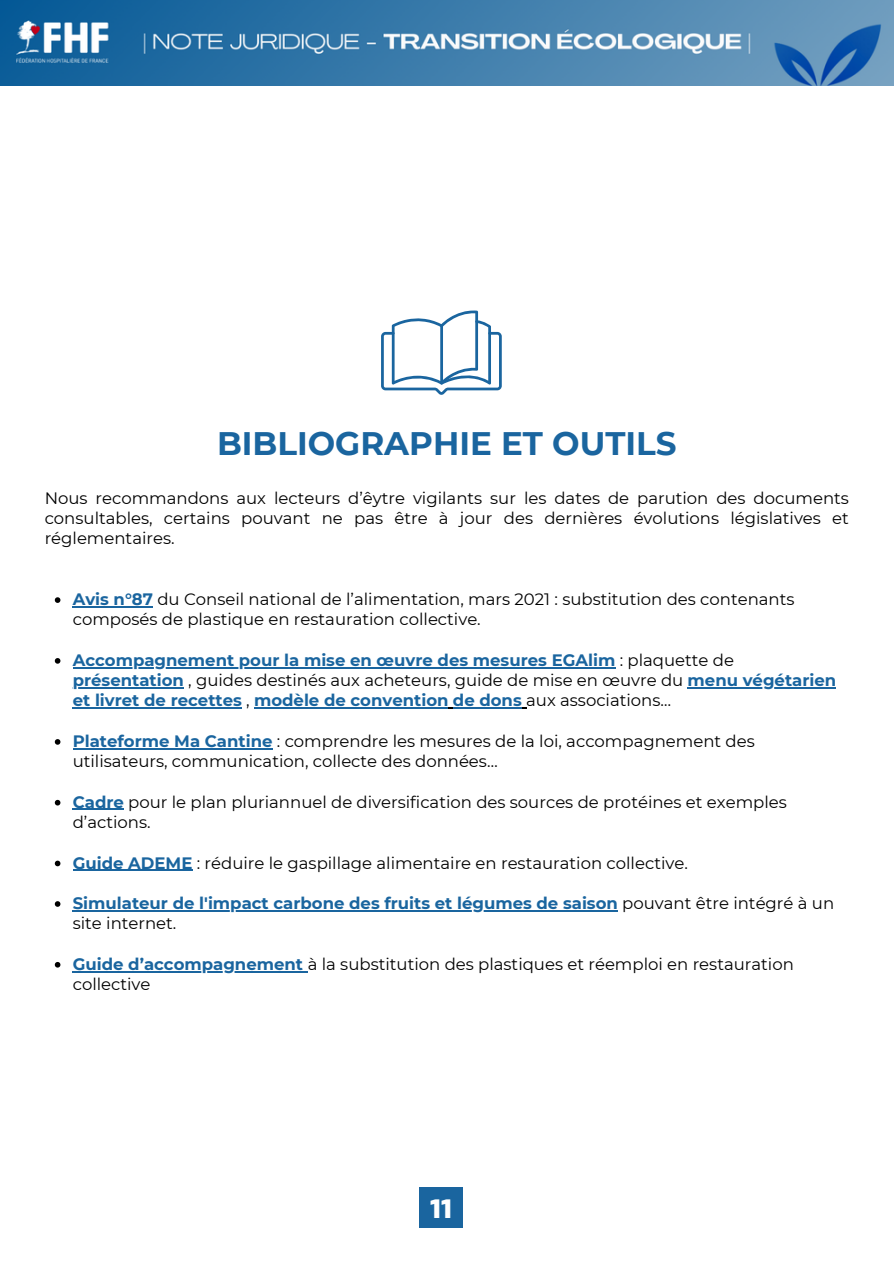
<style>
.page{position:relative;width:894px;height:1264px;background:#fff}
.page>*{position:absolute;margin:0;border:0;box-sizing:border-box;transform-origin:0 0}
.t1{font:700 32.55px "Montserrat";color:#1a659f}
.t2{font:700 27.6px "Thicker";color:#fff}
.t3{font:16.5px/20.2px "Montserrat";color:#000}
.t4{font:700 16.5px "Montserrat";color:#1a659f}
.s1{font-weight:700;color:#1a659f}
.s2{font-weight:400;color:#000}
</style>
<div class="page">
<svg style="left:55px;top:597px;width:5px;height:6px"></svg>
<hr style="left:73px;top:606px;width:80px;height:1px;background:#1a659f">
<svg style="left:55px;top:658px;width:5px;height:5px"></svg>
<hr style="left:73px;top:667px;width:542px;height:1px;background:#1a659f">
<hr style="left:73px;top:687px;width:111px;height:1px;background:#1a659f">
<hr style="left:687px;top:687px;width:149px;height:1px;background:#1a659f">
<hr style="left:73px;top:707px;width:169px;height:1px;background:#1a659f">
<hr style="left:254px;top:707px;width:194px;height:1px;background:#1a659f">
<hr style="left:453px;top:707px;width:68px;height:1px;background:#1a659f">
<svg style="left:55px;top:739px;width:5px;height:5px"></svg>
<hr style="left:73px;top:748px;width:199px;height:1px;background:#1a659f">
<svg style="left:55px;top:799px;width:5px;height:6px"></svg>
<hr style="left:73px;top:808px;width:51px;height:2px;background:#1a659f">
<svg style="left:55px;top:860px;width:5px;height:6px"></svg>
<hr style="left:73px;top:869px;width:119px;height:1px;background:#1a659f">
<svg style="left:55px;top:901px;width:5px;height:5px"></svg>
<hr style="left:73px;top:910px;width:544px;height:1px;background:#1a659f">
<svg style="left:55px;top:962px;width:5px;height:5px"></svg>
<hr style="left:73px;top:970px;width:234px;height:2px;background:#1a659f">
<div style="left:419px;top:1187px;width:44px;height:40px;background:#1a659f"></div>
<svg style="left:381px;top:310px;width:120px;height:85px"></svg>
<img style="left:0;top:0;width:893px;height:86px">
<p class="t1" style="left:217px;top:423px;width:461px">BIBLIOGRAPHIE ET OUTILS</p>
<p class="t3" style="left:45px;top:488px;width:805px;text-align:justify">Nous recommandons aux lecteurs d’êytre vigilants sur les dates de parution des documents consultables, certains pouvant ne pas être à jour des dernières évolutions législatives et réglementaires.</p>
<h1 class="t3" style="left:73px;top:589px;width:723px"><span class="s1">Avis n°87</span> du Conseil national de l’alimentation, mars 2021 : substitution des contenants composés de plastique en restauration collective.</h1>
<p class="t4" style="left:73px;top:650px;width:662px">Accompagnement pour la mise en œuvre des mesures EGAlim <span class="s2">: plaquette de</span></p>
<p class="t3" style="left:73px;top:670px;width:764px"><span class="s1">présentation</span> , guides destinés aux acheteurs, guide de mise en œuvre du <span class="s1">menu végétarien</span></p>
<p class="t4" style="left:73px;top:690px;width:599px">et livret de recettes <span class="s2">,</span> modèle de convention de dons <span class="s2">aux associations…</span></p>
<p class="t3" style="left:73px;top:731px;width:683px"><span class="s1">Plateforme Ma Cantine</span> : comprendre les mesures de la loi, accompagnement des utilisateurs, communication, collecte des données…</p>
<p class="t3" style="left:73px;top:791px;width:715px"><span class="s1">Cadre</span> pour le plan pluriannuel de diversification des sources de protéines et exemples</p>
<p class="t3" style="left:73px;top:812px;width:79px">d’actions.</p>
<p class="t3" style="left:73px;top:852px;width:616px"><span class="s1">Guide ADEME</span> : réduire le gaspillage alimentaire en restauration collective.</p>
<p class="t4" style="left:73px;top:893px;width:762px">Simulateur de l'impact carbone des fruits et légumes de saison <span class="s2">pouvant être intégré à un</span></p>
<p class="t3" style="left:73px;top:913px;width:105px">site internet.</p>
<p class="t3" style="left:73px;top:953px;width:722px"><span class="s1">Guide d’accompagnement</span> à la substitution des plastiques et réemploi en restauration</p>
<p class="t3" style="left:73px;top:974px;width:79px">collective</p>
<p class="t2" style="left:430px;top:1193px;width:23px">11</p>
</div>
